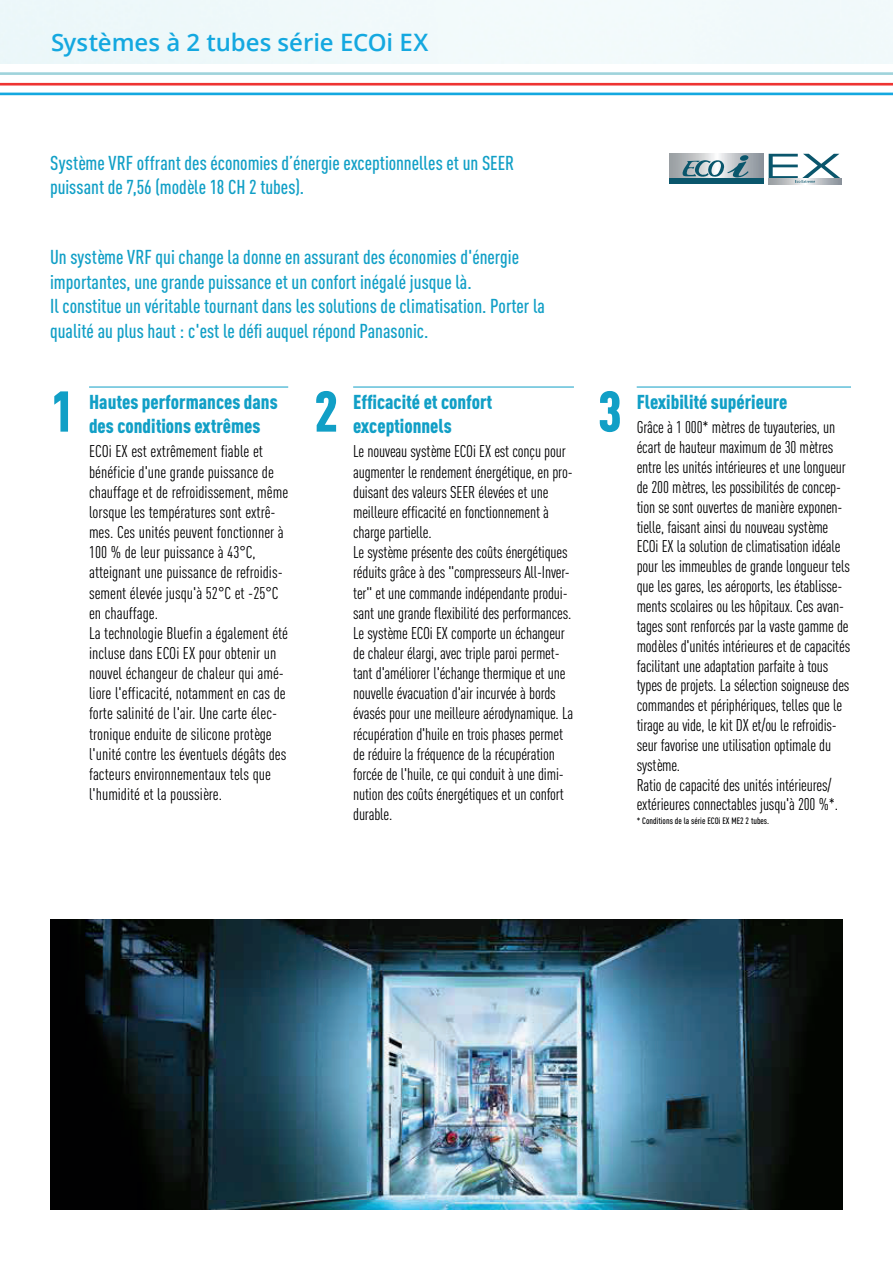
<style>
.page{position:relative;width:893px;height:1263px;background:#fff}
.page>*{position:absolute;margin:0;border:0;box-sizing:border-box;transform-origin:0 0}
.t1{font:900 56.55px "DIN Cond";color:#119fc6}
.t2{font:600 24px "Open Sans";color:#14a8e0}
.t3{font:500 19.8px/24.5px "DIN Cond";color:#119fc6}
.t4{font:900 19.8px/23.9px "DIN Cond";color:#119fc6}
.t5{font:16.8px/20.1px "DIN Cond";letter-spacing:-.01em;color:#000002}
.t6{font:500 9.15px "DIN Cond";color:#000002}
</style>
<div class="page">
<hr style="left:0;top:72px;width:893px;height:3px;background:#9fd3db">
<hr style="left:0;top:83px;width:893px;height:3px;background:#ee3432">
<hr style="left:0;top:93px;width:893px;height:2px;background:#14a8e0">
<div style="left:669px;top:154px;width:173px;height:30px;background:linear-gradient(to bottom,#fff,#fff)"></div>
<svg style="left:669px;top:154px;width:95px;height:25px"></svg>
<svg style="left:681px;top:155px;width:68px;height:22px"></svg>
<div style="left:669px;top:179px;width:95px;height:5px;background:#0a566c"></div>
<svg style="left:769px;top:183px;width:72px;height:1px"></svg>
<svg style="left:769px;top:154px;width:72px;height:29px"></svg>
<img style="left:50px;top:919px;width:792px;height:290px">
<hr style="left:89px;top:387px;width:199px;height:1px;background:#119fc6">
<hr style="left:353px;top:387px;width:221px;height:1px;background:#119fc6">
<hr style="left:637px;top:387px;width:214px;height:1px;background:#119fc6">
<h2 class="t2" style="left:51px;top:25px;width:379px">Systèmes à 2 tubes série ECOi EX</h2>
<p class="t3" style="left:50px;top:150px;width:465px">Système VRF offrant des économies d’énergie exceptionnelles et un SEER puissant de 7,56 (modèle 18 CH 2 tubes).</p>
<p class="t3" style="left:50px;top:245px;width:496px">Un système VRF qui change la donne en assurant des économies d'énergie importantes, une grande puissance et un confort inégalé jusque là.<br>Il constitue un véritable tournant dans les solutions de climatisation. Porter la qualité au plus haut : c'est le défi auquel répond Panasonic.</p>
<h1 class="t1" style="left:50px;top:376px;width:25px">1</h1>
<h1 class="t1" style="left:314px;top:376px;width:25px">2</h1>
<h1 class="t1" style="left:598px;top:376px;width:25px">3</h1>
<p class="t4" style="left:353px;top:389px;width:141px">Efficacité et confort exceptionnels</p>
<p class="t5" style="left:353px;top:441px;width:222px">Le nouveau système ECOi EX est conçu pour augmenter le rendement énergétique, en pro&shy;duisant des valeurs SEER élevées et une meilleure efficacité en fonctionnement à charge partielle.<br>Le système présente des coûts énergétiques réduits grâce à des "compresseurs All-Inver&shy;ter" et une commande indépendante produi&shy;sant une grande flexibilité des performances.<br>Le système ECOi EX comporte un échangeur de chaleur élargi, avec triple paroi permet&shy;tant d'améliorer l'échange thermique et une nouvelle évacuation d'air incurvée à bords évasés pour une meilleure aérodynamique. La récupération d'huile en trois phases permet de réduire la fréquence de la récupération forcée de l'huile, ce qui conduit à une dimi&shy;nution des coûts énergétiques et un confort durable.</p>
<p class="t4" style="left:89px;top:389px;width:190px">Hautes performances dans des conditions extrêmes</p>
<p class="t5" style="left:89px;top:441px;width:201px">ECOi EX est extrêmement fiable et bénéficie d'une grande puissance de chauffage et de refroidissement, même lorsque les températures sont extrê&shy;mes. Ces unités peuvent fonctionner à 100 % de leur puissance à 43°C, atteignant une puissance de refroidis&shy;sement élevée jusqu'à 52°C et -25°C en chauffage.<br>La technologie Bluefin a également été incluse dans ECOi EX pour obtenir un nouvel échangeur de chaleur qui amé&shy;liore l'efficacité, notamment en cas de forte salinité de l'air. Une carte élec&shy;tronique enduite de silicone protège l'unité contre les éventuels dégâts des facteurs environnementaux tels que l'humidité et la poussière.</p>
<p class="t4" style="left:637px;top:389px;width:152px">Flexibilité supérieure</p>
<p class="t5" style="left:637px;top:417px;width:215px">Grâce à 1 000* mètres de tuyauteries, un écart de hauteur maximum de 30 mètres entre les unités intérieures et une longueur de 200 mètres, les possibilités de concep&shy;tion se sont ouvertes de manière exponen&shy;tielle, faisant ainsi du nouveau système ECOi EX la solution de climatisation idéale pour les immeubles de grande longueur tels que les gares, les aéroports, les établisse&shy;ments scolaires ou les hôpitaux. Ces avan&shy;tages sont renforcés par la vaste gamme de modèles d'unités intérieures et de capacités facilitant une adaptation parfaite à tous types de projets. La sélection soigneuse des commandes et périphériques, telles que le tirage au vide, le kit DX et/ou le refroidis&shy;seur favorise une utilisation optimale du système.<br>Ratio de capacité des unités intérieures/ extérieures connectables jusqu'à 200 %*.</p>
<p class="t6" style="left:637px;top:815px;width:134px">* Conditions de la série ECOi EX ME2 2 tubes.</p>
</div>
